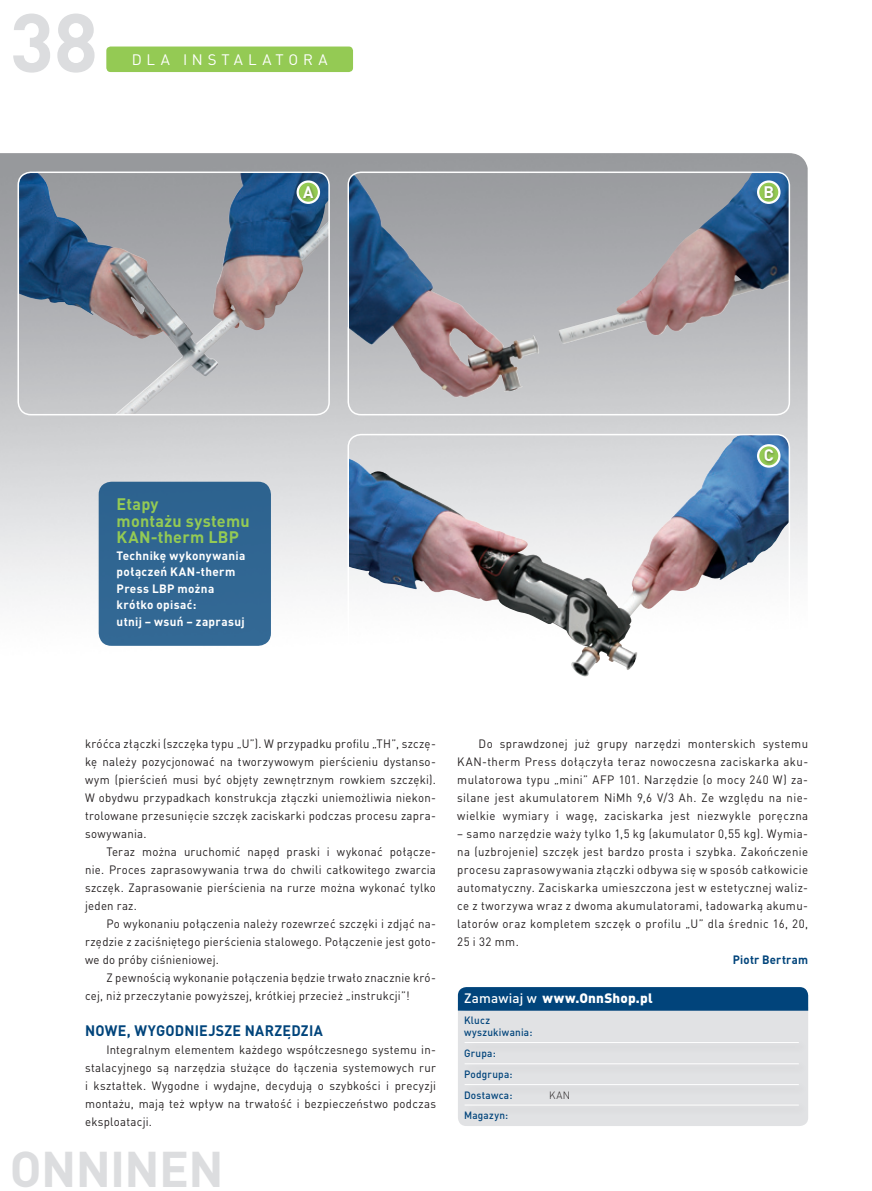
<style>
.page{position:relative;width:872px;height:1191px;background:#fff}
.page>*{position:absolute;margin:0;border:0;box-sizing:border-box;transform-origin:0 0}
.t1{font:700 81.6px "DIN Pro";color:#dcdddf}
.t2{font:700 49.5px "DIN Pro";letter-spacing:-.015em;color:#dcdddf}
.t3{font:700 16.5px/16.5px "DIN Pro";letter-spacing:.015em;color:#94ca54}
.t4{font:700 16.5px "DIN Pro";color:#fff}
.t5{font:700 15px "DIN Pro";letter-spacing:.015em;color:#01447b;scale:.95 1}
.t6{font:15px "DIN Pro";letter-spacing:.32em;color:#fff}
.t7{font:900 13.5px "DIN Pro";letter-spacing:.015em;color:#fff}
.t8{font:12px/18px "DIN Pro";letter-spacing:.03em;color:#231f20;text-align:justify;scale:.95 1}
.t9{font:700 12px/16.5px "DIN Pro";letter-spacing:.03em;color:#fff}
.t10{font:700 12px "DIN Pro";letter-spacing:.02em;color:#01447b;scale:.95 1}
.t11{font:500 10.5px/20.9px "DIN Pro";letter-spacing:.025em;color:#01447b;scale:.95 1}
.t12{font:300 10.5px "DIN Pro";color:#231f20;scale:.95 1}
.s1{font-weight:500}
</style>
<div class="page">
<div style="left:106px;top:47px;width:247px;height:25px;background:#94ca54;border-radius:4px"></div>
<div style="left:458px;top:1010px;width:350px;height:116px;background:#e1e2e4"></div>
<div style="left:458px;top:987px;width:350px;height:23px;background:#01447b"></div>
<div style="left:461px;top:1039px;width:347px;height:15px;background:#dedfe1"></div>
<hr style="left:464px;top:1042px;width:335px;height:1px;background:#fff">
<div style="left:461px;top:1060px;width:347px;height:15px;background:#dedfe1"></div>
<hr style="left:464px;top:1063px;width:335px;height:1px;background:#fff">
<div style="left:461px;top:1081px;width:347px;height:15px;background:#dedfe1"></div>
<hr style="left:464px;top:1084px;width:335px;height:1px;background:#fff">
<div style="left:461px;top:1101px;width:347px;height:15px;background:#231f20;opacity:.25"></div>
<hr style="left:464px;top:1104px;width:335px;height:1px;background:#fff">
<img style="left:0;top:153px;width:807px;height:493px">
<img style="left:19px;top:172px;width:310px;height:242px">
<img style="left:348px;top:172px;width:442px;height:227px">
<img style="left:348px;top:434px;width:396px;height:243px">
<div style="left:99px;top:482px;width:172px;height:164px;background:#306692;border-radius:13px"></div>
<div style="left:17px;top:171px;width:313px;height:244px;border:2px solid #fff;border-radius:13px"></div>
<div style="left:347px;top:171px;width:443px;height:244px;border:2px solid #fff;border-radius:13px"></div>
<div style="left:347px;top:434px;width:443px;height:261px;border:2px solid #fff;border-radius:13px"></div>
<svg style="left:298px;top:181px;width:21px;height:22px"></svg>
<div style="left:296px;top:180px;width:24px;height:24px;border:2px solid #fff;border-radius:50%"></div>
<div style="left:302px;top:184px;width:14px;height:17px;background:#231f20;opacity:.4"></div>
<svg style="left:758px;top:181px;width:21px;height:22px"></svg>
<div style="left:757px;top:180px;width:23px;height:24px;border:2px solid #fff;border-radius:50%"></div>
<div style="left:763px;top:184px;width:13px;height:17px;background:#231f20;opacity:.4"></div>
<svg style="left:758px;top:445px;width:21px;height:21px"></svg>
<div style="left:757px;top:444px;width:23px;height:23px;border:2px solid #fff;border-radius:50%"></div>
<div style="left:762px;top:448px;width:14px;height:16px;background:#231f20;opacity:.4"></div>
<h1 class="t1" style="left:10px;top:-13px;width:90px">38</h1>
<p class="t6" style="left:132px;top:49px;width:197px">DLA INSTALATORA</p>
<h3 class="t4" style="left:303px;top:180px;width:12px">A</h3>
<h3 class="t4" style="left:763px;top:180px;width:12px">B</h3>
<h3 class="t3" style="left:117px;top:495px;width:135px">Etapy<br>montażu systemu<br>KAN-therm LBP</h3>
<p class="t9" style="left:117px;top:546px;width:130px">Technikę wykonywania połączeń KAN-therm<br>Press LBP można krótko opisać:<br>utnij – wsuń – zaprasuj</p>
<h3 class="t4" style="left:764px;top:444px;width:10px">C</h3>
<p class="t8" style="left:85px;top:734px;width:371px">króćca złączki (szczęka typu „U”). W przypadku profilu „TH”, szczę&shy;kę należy pozycjonować na tworzywowym pierścieniu dystanso&shy;wym (pierścień musi być objęty zewnętrznym rowkiem szczęki).<br>W obydwu przypadkach konstrukcja złączki uniemożliwia niekon&shy;trolowane przesunięcie szczęk zaciskarki podczas procesu zapra&shy;sowywania.</p>
<p class="t8" style="left:85px;top:842px;width:371px;text-indent:21px">Teraz można uruchomić napęd praski i wykonać połącze&shy;nie. Proces zaprasowywania trwa do chwili całkowitego zwarcia szczęk. Zaprasowanie pierścienia na rurze można wykonać tylko jeden raz.</p>
<p class="t8" style="left:85px;top:914px;width:371px;text-indent:21px">Po wykonaniu połączenia należy rozewrzeć szczęki i zdjąć na&shy;rzędzie z zaciśniętego pierścienia stalowego. Połączenie jest goto&shy;we do próby ciśnieniowej.</p>
<p class="t8" style="left:85px;top:968px;width:371px;text-indent:21px">Z pewnością wykonanie połączenia będzie trwało znacznie kró&shy;cej, niż przeczytanie powyższej, krótkiej przecież „instrukcji”!</p>
<p class="t5" style="left:85px;top:1020px;width:148px">Nowe, wygodniejsze</p>
<p class="t5" style="left:245px;top:1020px;width:68px">narzędzia</p>
<p class="t8" style="left:85px;top:1040px;width:371px;text-indent:21px">Integralnym elementem każdego współczesnego systemu in&shy;stalacyjnego są narzędzia służące do łączenia systemowych rur i kształtek. Wygodne i wydajne, decydują o szybkości i precyzji montażu, mają też wpływ na trwałość i bezpieczeństwo podczas eksploatacji.</p>
<h2 class="t2" style="left:10px;top:1135px;width:215px">ONNINEN</h2>
<p class="t8" style="left:457px;top:734px;width:371px;text-indent:21px">Do sprawdzonej już grupy narzędzi monterskich systemu KAN‑therm Press dołączyła teraz nowoczesna zaciskarka aku&shy;mulatorowa typu „mini” AFP 101. Narzędzie (o mocy 240 W) za&shy;silane jest akumulatorem NiMh 9,6 V/3 Ah. Ze względu na nie&shy;wielkie wymiary i wagę, zaciskarka jest niezwykle poręczna</p>
<p class="t8" style="left:457px;top:824px;width:371px">– samo narzędzie waży tylko 1,5 kg (akumulator 0,55 kg). Wymia&shy;na (uzbrojenie) szczęk jest bardzo prosta i szybka. Zakończenie procesu zaprasowywania złączki odbywa się w sposób całkowicie automatyczny. Zaciskarka umieszczona jest w estetycznej waliz&shy;ce z tworzywa wraz z dwoma akumulatorami, ładowarką akumu&shy;latorów oraz kompletem szczęk o profilu „U” dla średnic 16, 20, 25 i 32 mm.</p>
<p class="t10" style="left:733px;top:951px;width:81px">Piotr Bertram</p>
<p class="t7" style="left:464px;top:989px;width:190px"><span class="s1">Zamawiaj w</span> www.OnnShop.pl</p>
<p class="t11" style="left:464px;top:1014px;width:73px;line-height:12px">Klucz wyszukiwania:</p>
<p class="t11" style="left:464px;top:1042px;width:52px">Grupa:<br>Podgrupa:<br>Dostawca:</p>
<p class="t12" style="left:549px;top:1087px;width:24px">KAN</p>
<p class="t11" style="left:464px;top:1104px;width:48px">Magazyn:</p>
</div>
